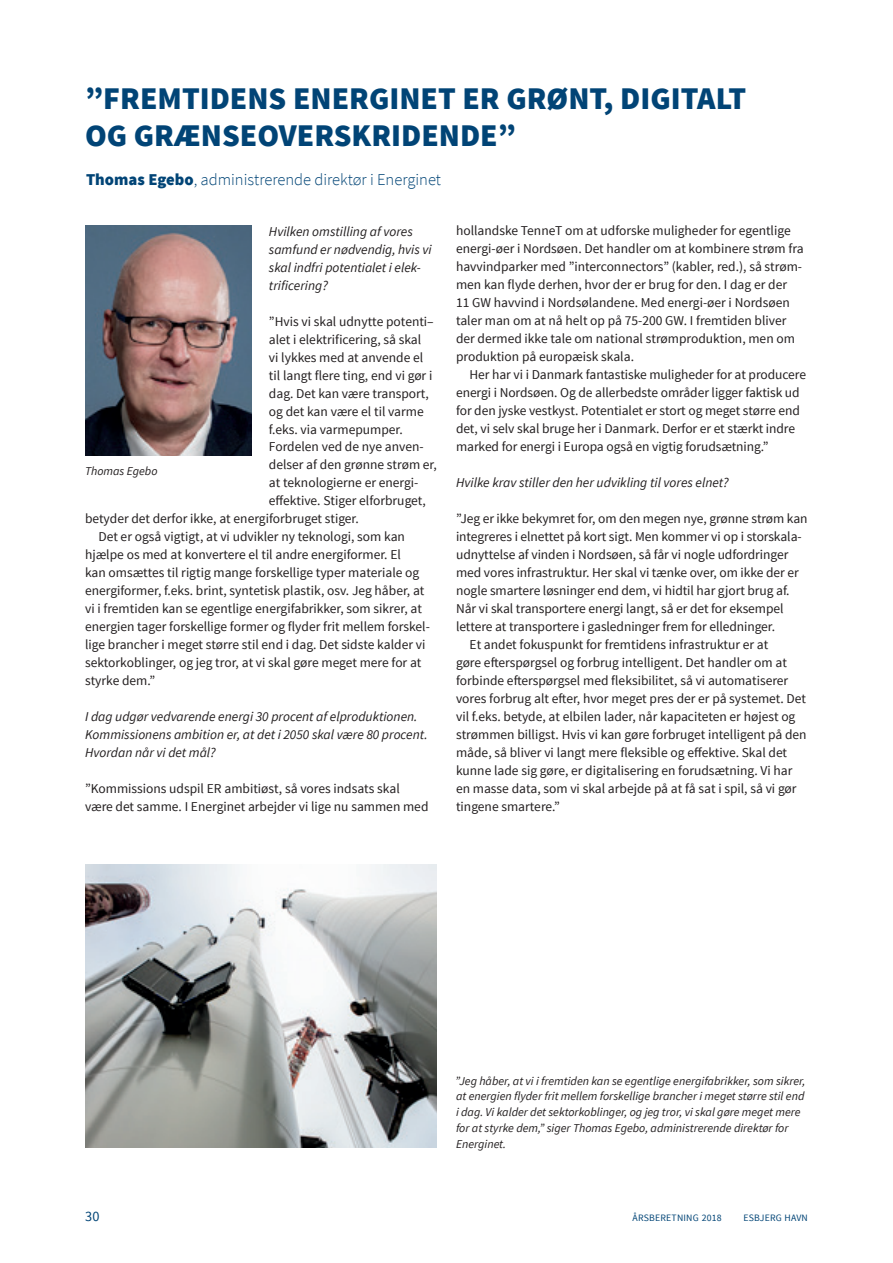
<style>
.page{position:relative;width:893px;height:1263px;background:#fff}
.page>*{position:absolute;margin:0;border:0;box-sizing:border-box;transform-origin:0 0}
.t1{font:900 31.5px/37.5px "Source Sans Pro";color:#014476}
.t2{font:300 16.5px "Source Sans Pro";color:#014476}
.t3{font:14.25px "Source Sans Pro";color:#014476}
.t4{font:13.5px/18px "Source Sans Pro";color:#231f20}
.t5{font:italic 13.5px/18px "Source Sans Pro";color:#231f20}
.t6{font:italic 12px/15.8px "Source Sans Pro";color:#231f20}
.t7{font:9.75px "Source Sans Pro";letter-spacing:.02em;color:#014476}
.s1{font-weight:900}
</style>
<div class="page">
<img style="left:85px;top:225px;width:167px;height:230px">
<img style="left:85px;top:864px;width:352px;height:284px">
<h1 class="t1" style="left:85px;top:81px;width:663px">”FREMTIDENS ENERGINET ER GRØNT, DIGITALT<br>OG GRÆNSEOVERSKRIDENDE”</h1>
<p class="t2" style="left:86px;top:169px;width:356px"><span class="s1">Thomas Egebo</span>, administrerende direktør i Energinet</p>
<p class="t5" style="left:269px;top:222px;width:164px">Hvilken omstilling af vores samfund er nødvendig, hvis vi skal indfri potentialet i elek&shy;trificering?</p>
<p class="t4" style="left:269px;top:312px;width:166px">”Hvis vi skal udnytte potenti–</p>
<p class="t4" style="left:269px;top:330px;width:154px">alet i elektrificering, så skal</p>
<p class="t4" style="left:269px;top:348px;width:156px">vi lykkes med at anvende el</p>
<p class="t4" style="left:269px;top:366px;width:165px">til langt flere ting, end vi gør i</p>
<p class="t4" style="left:269px;top:384px;width:162px">dag. Det kan være transport,</p>
<p class="t4" style="left:269px;top:402px;width:156px">og det kan være el til varme</p>
<p class="t4" style="left:269px;top:420px;width:135px">f.eks. via varmepumper.</p>
<p class="t4" style="left:269px;top:438px;width:156px">Fordelen ved de nye anven-</p>
<p class="t4" style="left:269px;top:456px;width:169px">delser af den grønne strøm er,</p>
<p class="t4" style="left:269px;top:474px;width:150px">at teknologierne er energi-</p>
<p class="t4" style="left:269px;top:492px;width:158px">effektive. Stiger elforbruget,</p>
<p class="t4" style="left:85px;top:510px;width:275px">betyder det derfor ikke, at energiforbruget stiger.</p>
<p class="t4" style="left:99px;top:528px;width:308px">Det er også vigtigt, at vi udvikler ny teknologi, som kan</p>
<p class="t4" style="left:85px;top:546px;width:317px">hjælpe os med at konvertere el til andre energiformer. El</p>
<p class="t4" style="left:85px;top:564px;width:336px">kan omsættes til rigtig mange forskellige typer materiale og</p>
<p class="t4" style="left:85px;top:582px;width:341px">energiformer, f.eks. brint, syntetisk plastik, osv. Jeg håber, at</p>
<p class="t4" style="left:85px;top:600px;width:338px">vi i fremtiden kan se egentlige energifabrikker, som sikrer, at</p>
<p class="t4" style="left:85px;top:618px;width:346px">energien tager forskellige former og flyder frit mellem forskel-</p>
<p class="t4" style="left:85px;top:636px;width:342px">lige brancher i meget større stil end i dag. Det sidste kalder vi</p>
<p class="t4" style="left:85px;top:654px;width:338px">sektorkoblinger, og jeg tror, at vi skal gøre meget mere for at</p>
<p class="t4" style="left:85px;top:672px;width:72px">styrke dem.”</p>
<p class="t5" style="left:85px;top:708px;width:344px">I dag udgør vedvarende energi 30 procent af elproduktionen.<br>Kommissionens ambition er, at det i 2050 skal være 80 procent.<br>Hvordan når vi det mål?</p>
<p class="t4" style="left:85px;top:780px;width:345px">”Kommissions udspil ER ambitiøst, så vores indsats skal være det samme. I Energinet arbejder vi lige nu sammen med</p>
<p class="t4" style="left:456px;top:222px;width:349px">hollandske TenneT om at udforske muligheder for egentlige energi-øer i Nordsøen. Det handler om at kombinere strøm fra havvindparker med ”interconnectors” (kabler, red.), så strøm&shy;men kan flyde derhen, hvor der er brug for den. I dag er der 11 GW havvind i Nordsølandene. Med energi-øer i Nordsøen taler man om at nå helt op på 75-200 GW. I fremtiden bliver der dermed ikke tale om national strømproduktion, men om produktion på europæisk skala.</p>
<p class="t4" style="left:456px;top:366px;width:352px;text-indent:14px">Her har vi i Danmark fantastiske muligheder for at producere energi i Nordsøen. Og de allerbedste områder ligger faktisk ud for den jyske vestkyst. Potentialet er stort og meget større end det, vi selv skal bruge her i Danmark. Derfor er et stærkt indre marked for energi i Europa også en vigtig forudsætning.”</p>
<p class="t5" style="left:456px;top:474px;width:274px">Hvilke krav stiller den her udvikling til vores elnet?</p>
<p class="t4" style="left:456px;top:510px;width:353px">”Jeg er ikke bekymret for, om den megen nye, grønne strøm kan</p>
<p class="t4" style="left:456px;top:528px;width:347px">integreres i elnettet på kort sigt. Men kommer vi op i storskala-</p>
<p class="t4" style="left:456px;top:546px;width:334px">udnyttelse af vinden i Nordsøen, så får vi nogle udfordringer</p>
<p class="t4" style="left:456px;top:564px;width:344px">med vores infrastruktur. Her skal vi tænke over, om ikke der er</p>
<p class="t4" style="left:456px;top:582px;width:335px">nogle smartere løsninger end dem, vi hidtil har gjort brug af.</p>
<p class="t4" style="left:456px;top:600px;width:329px">Når vi skal transportere energi langt, så er det for eksempel</p>
<p class="t4" style="left:456px;top:618px;width:321px">lettere at transportere i gasledninger frem for elledninger.</p>
<p class="t4" style="left:470px;top:636px;width:300px">Et andet fokuspunkt for fremtidens infrastruktur er at</p>
<p class="t4" style="left:456px;top:654px;width:332px">gøre efterspørgsel og forbrug intelligent. Det handler om at</p>
<p class="t4" style="left:456px;top:672px;width:334px">forbinde efterspørgsel med fleksibilitet, så vi automatiserer</p>
<p class="t4" style="left:456px;top:690px;width:351px">vores forbrug alt efter, hvor meget pres der er på systemet. Det</p>
<p class="t4" style="left:456px;top:708px;width:341px">vil f.eks. betyde, at elbilen lader, når kapaciteten er højest og</p>
<p class="t4" style="left:456px;top:726px;width:352px">strømmen billigst. Hvis vi kan gøre forbruget intelligent på den</p>
<p class="t4" style="left:456px;top:744px;width:333px">måde, så bliver vi langt mere fleksible og effektive. Skal det</p>
<p class="t4" style="left:456px;top:762px;width:338px">kunne lade sig gøre, er digitalisering en forudsætning. Vi har</p>
<p class="t4" style="left:456px;top:780px;width:342px">en masse data, som vi skal arbejde på at få sat i spil, så vi gør</p>
<p class="t4" style="left:456px;top:798px;width:105px">tingene smartere.”</p>
<p class="t6" style="left:85px;top:463px;width:74px">Thomas Egebo</p>
<p class="t6" style="left:455px;top:1073px;width:352px">”Jeg håber, at vi i fremtiden kan se egentlige energifabrikker, som sikrer, at energien flyder frit mellem forskellige brancher i meget større stil end i dag. Vi kalder det sektorkoblinger, og jeg tror, vi skal gøre meget mere for at styrke dem,” siger Thomas Egebo, administrerende direktør for Energinet.</p>
<p class="t3" style="left:85px;top:1207px;width:16px">30</p>
<p class="t7" style="left:632px;top:1211px;width:90px">ÅRSBERETNING 2018</p>
<p class="t7" style="left:743px;top:1211px;width:66px">ESBJERG HAVN</p>
</div>
